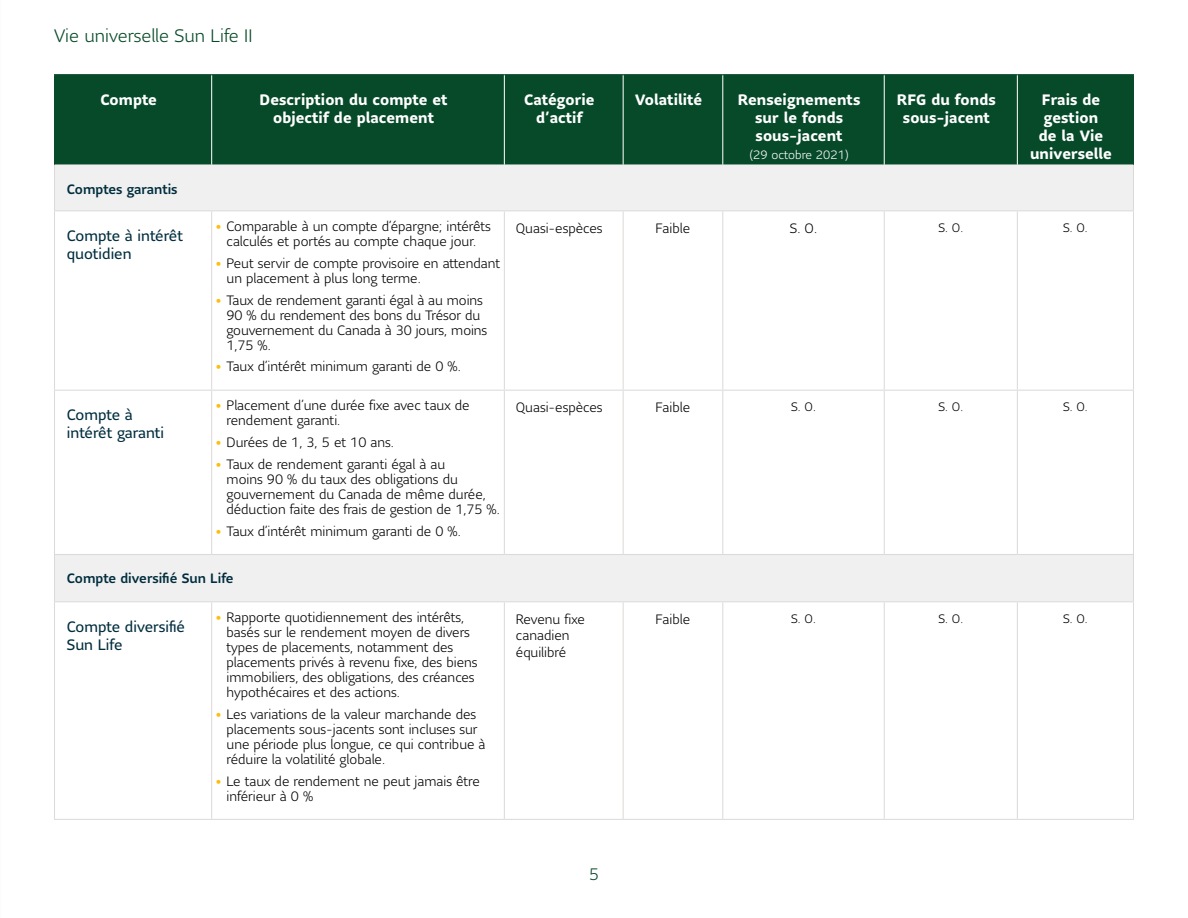
<style>
.page{position:relative;width:1188px;height:918px;background:#fff}
.page>*{position:absolute;margin:0;border:0;box-sizing:border-box;transform-origin:0 0}
.t1{font:300 18px "Sun Life Sans";color:#074a29}
.t2{font:300 16.5px "Sun Life Sans";color:#074a29}
.t3{font:700 15px/18px "Sun Life Sans";letter-spacing:.005em;color:#fff;text-align:center}
.t4{font:15px/18px "Sun Life Sans";color:#002d3d}
.t5{font:300 13.5px/15px "Sun Life Sans";color:#000}
.t6{font:500 13.5px "Sun Life Sans";color:#002d3d}
.t7{font:300 12.15px "Sun Life Sans";color:#000}
.t8{font:300 12px "Sun Life Sans";letter-spacing:.005em;color:#fff}
.s1{font-family:"Agenda";font-size:15px;color:#febe10}
</style>
<div class="page">
<div style="left:55px;top:75px;width:1078px;height:90px;background:#074a29"></div>
<svg style="left:55px;top:165px;width:1078px;height:436px"></svg>
<hr style="left:54px;top:165px;width:1px;height:45px;background:#dbdad9">
<hr style="left:1133px;top:165px;width:1px;height:45px;background:#dbdad9">
<hr style="left:54px;top:210px;width:158px;height:1px;background:#dbdad9">
<hr style="left:54px;top:211px;width:1px;height:179px;background:#dbdad9">
<hr style="left:212px;top:210px;width:292px;height:1px;background:#dbdad9">
<hr style="left:211px;top:211px;width:1px;height:179px;background:#dbdad9">
<hr style="left:504px;top:210px;width:119px;height:1px;background:#dbdad9">
<hr style="left:504px;top:211px;width:1px;height:179px;background:#dbdad9">
<hr style="left:623px;top:210px;width:100px;height:1px;background:#dbdad9">
<hr style="left:623px;top:211px;width:1px;height:179px;background:#dbdad9">
<hr style="left:723px;top:210px;width:161px;height:1px;background:#dbdad9">
<hr style="left:722px;top:211px;width:1px;height:179px;background:#dbdad9">
<hr style="left:884px;top:210px;width:133px;height:1px;background:#dbdad9">
<hr style="left:884px;top:211px;width:1px;height:179px;background:#dbdad9">
<hr style="left:1017px;top:210px;width:117px;height:1px;background:#dbdad9">
<hr style="left:1017px;top:211px;width:1px;height:179px;background:#dbdad9">
<hr style="left:1133px;top:211px;width:1px;height:179px;background:#dbdad9">
<hr style="left:54px;top:390px;width:158px;height:1px;background:#dbdad9">
<hr style="left:54px;top:391px;width:1px;height:163px;background:#dbdad9">
<hr style="left:212px;top:390px;width:292px;height:1px;background:#dbdad9">
<hr style="left:211px;top:391px;width:1px;height:163px;background:#dbdad9">
<hr style="left:504px;top:390px;width:119px;height:1px;background:#dbdad9">
<hr style="left:504px;top:391px;width:1px;height:163px;background:#dbdad9">
<hr style="left:623px;top:390px;width:100px;height:1px;background:#dbdad9">
<hr style="left:623px;top:391px;width:1px;height:163px;background:#dbdad9">
<hr style="left:723px;top:390px;width:161px;height:1px;background:#dbdad9">
<hr style="left:722px;top:391px;width:1px;height:163px;background:#dbdad9">
<hr style="left:884px;top:390px;width:133px;height:1px;background:#dbdad9">
<hr style="left:884px;top:391px;width:1px;height:163px;background:#dbdad9">
<hr style="left:1017px;top:390px;width:117px;height:1px;background:#dbdad9">
<hr style="left:1017px;top:391px;width:1px;height:163px;background:#dbdad9">
<hr style="left:1133px;top:391px;width:1px;height:163px;background:#dbdad9">
<hr style="left:54px;top:554px;width:158px;height:1px;background:#dbdad9">
<hr style="left:54px;top:555px;width:1px;height:46px;background:#dbdad9">
<hr style="left:212px;top:554px;width:292px;height:1px;background:#dbdad9">
<hr style="left:504px;top:554px;width:119px;height:1px;background:#dbdad9">
<hr style="left:623px;top:554px;width:100px;height:1px;background:#dbdad9">
<hr style="left:723px;top:554px;width:161px;height:1px;background:#dbdad9">
<hr style="left:884px;top:554px;width:133px;height:1px;background:#dbdad9">
<hr style="left:1017px;top:554px;width:117px;height:1px;background:#dbdad9">
<hr style="left:1133px;top:555px;width:1px;height:46px;background:#dbdad9">
<hr style="left:54px;top:601px;width:158px;height:1px;background:#dbdad9">
<hr style="left:54px;top:602px;width:1px;height:217px;background:#dbdad9">
<hr style="left:212px;top:601px;width:292px;height:1px;background:#dbdad9">
<hr style="left:211px;top:602px;width:1px;height:217px;background:#dbdad9">
<hr style="left:504px;top:601px;width:119px;height:1px;background:#dbdad9">
<hr style="left:504px;top:602px;width:1px;height:217px;background:#dbdad9">
<hr style="left:623px;top:601px;width:100px;height:1px;background:#dbdad9">
<hr style="left:623px;top:602px;width:1px;height:217px;background:#dbdad9">
<hr style="left:723px;top:601px;width:161px;height:1px;background:#dbdad9">
<hr style="left:722px;top:602px;width:1px;height:217px;background:#dbdad9">
<hr style="left:884px;top:601px;width:133px;height:1px;background:#dbdad9">
<hr style="left:884px;top:602px;width:1px;height:217px;background:#dbdad9">
<hr style="left:1017px;top:601px;width:117px;height:1px;background:#dbdad9">
<hr style="left:1017px;top:602px;width:1px;height:217px;background:#dbdad9">
<hr style="left:1133px;top:602px;width:1px;height:217px;background:#dbdad9">
<hr style="left:54px;top:819px;width:158px;height:1px;background:#dbdad9">
<hr style="left:212px;top:819px;width:292px;height:1px;background:#dbdad9">
<hr style="left:504px;top:819px;width:119px;height:1px;background:#dbdad9">
<hr style="left:623px;top:819px;width:100px;height:1px;background:#dbdad9">
<hr style="left:723px;top:819px;width:161px;height:1px;background:#dbdad9">
<hr style="left:884px;top:819px;width:133px;height:1px;background:#dbdad9">
<hr style="left:1017px;top:819px;width:117px;height:1px;background:#dbdad9">
<hr style="left:211px;top:75px;width:1px;height:90px;background:#fff">
<hr style="left:504px;top:75px;width:1px;height:90px;background:#fff">
<hr style="left:623px;top:75px;width:1px;height:90px;background:#fff">
<hr style="left:722px;top:75px;width:1px;height:90px;background:#fff">
<hr style="left:884px;top:75px;width:1px;height:90px;background:#fff">
<hr style="left:1017px;top:75px;width:1px;height:90px;background:#fff">
<hr style="left:54px;top:74px;width:158px;height:1px;background:#074a29">
<hr style="left:54px;top:75px;width:1px;height:90px;background:#074a29">
<hr style="left:212px;top:74px;width:292px;height:1px;background:#074a29">
<hr style="left:504px;top:74px;width:119px;height:1px;background:#074a29">
<hr style="left:623px;top:74px;width:100px;height:1px;background:#074a29">
<hr style="left:723px;top:74px;width:161px;height:1px;background:#074a29">
<hr style="left:884px;top:74px;width:133px;height:1px;background:#074a29">
<hr style="left:1017px;top:74px;width:117px;height:1px;background:#074a29">
<hr style="left:1133px;top:75px;width:1px;height:90px;background:#074a29">
<h1 class="t1" style="left:54px;top:24px;width:200px">Vie universelle Sun Life II</h1>
<p class="t3" style="left:100px;top:90px;width:58px">Compte</p>
<p class="t3" style="left:260px;top:90px;width:190px">Description du compte et objectif de placement</p>
<p class="t3" style="left:524px;top:90px;width:72px">Catégorie d’actif</p>
<p class="t3" style="left:635px;top:90px;width:68px">Volatilité</p>
<p class="t3" style="left:738px;top:90px;width:124px">Renseignements sur le fonds sous-jacent</p>
<p class="t8" style="left:750px;top:147px;width:101px">(29 octobre 2021)</p>
<p class="t3" style="left:897px;top:90px;width:100px">RFG du fonds sous-jacent</p>
<p class="t3" style="left:1030px;top:90px;width:83px">Frais de gestion<br>de la Vie universelle</p>
<p class="t6" style="left:67px;top:180px;width:112px">Comptes garantis</p>
<p class="t4" style="left:67px;top:226px;width:118px">Compte à intérêt quotidien</p>
<p class="t5" style="left:216px;top:219px;width:277px;text-align:center"><span class="s1">•</span> Comparable à un compte d’épargne; intérêts calculés et portés au compte chaque jour.</p>
<p class="t5" style="left:227px;top:255px;width:275px;text-indent:-11px"><span class="s1">•</span> Peut servir de compte provisoire en attendant un placement à plus long terme.</p>
<p class="t5" style="left:226px;top:292px;width:262px;text-indent:-11px"><span class="s1">•</span> Taux de rendement garanti égal à au moins<br>90 % du rendement des bons du Trésor du gouvernement du Canada à 30 jours, moins<br>1,75 %.</p>
<p class="t5" style="left:216px;top:359px;width:245px"><span class="s1">•</span> Taux d’intérêt minimum garanti de 0 %.</p>
<p class="t4" style="left:67px;top:406px;width:99px">Compte à intérêt garanti</p>
<p class="t5" style="left:227px;top:398px;width:245px;text-indent:-11px"><span class="s1">•</span> Placement d’une durée fixe avec taux de rendement garanti.</p>
<p class="t5" style="left:216px;top:435px;width:178px"><span class="s1">•</span> Durées de 1, 3, 5 et 10 ans.</p>
<p class="t5" style="left:227px;top:456px;width:273px;text-indent:-11px"><span class="s1">•</span> Taux de rendement garanti égal à au<br>moins 90 % du taux des obligations du gouvernement du Canada de même durée, déduction faite des frais de gestion de 1,75 %.</p>
<p class="t5" style="left:216px;top:523px;width:245px"><span class="s1">•</span> Taux d’intérêt minimum garanti de 0 %.</p>
<p class="t6" style="left:67px;top:569px;width:168px">Compte diversifié Sun Life</p>
<p class="t4" style="left:67px;top:617px;width:120px">Compte diversifié<br>Sun Life</p>
<p class="t5" style="left:227px;top:610px;width:253px;text-indent:-11px"><span class="s1">•</span> Rapporte quotidiennement des intérêts, basés sur le rendement moyen de divers types de placements, notamment des placements privés à revenu fixe, des biens immobiliers, des obligations, des créances hypothécaires et des actions.</p>
<p class="t5" style="left:227px;top:706px;width:261px;text-indent:-11px"><span class="s1">•</span> Les variations de la valeur marchande des placements sous-jacents sont incluses sur une période plus longue, ce qui contribue à réduire la volatilité globale.</p>
<p class="t5" style="left:227px;top:773px;width:255px;text-indent:-11px"><span class="s1">•</span> Le taux de rendement ne peut jamais être inférieur à 0 %</p>
<p class="t5" style="left:516px;top:220px;width:88px">Quasi-espèces</p>
<p class="t5" style="left:656px;top:220px;width:36px">Faible</p>
<p class="t5" style="left:790px;top:220px;width:27px">S. O.</p>
<p class="t7" style="left:938px;top:219px;width:24px">S. O.</p>
<p class="t7" style="left:1063px;top:219px;width:24px">S. O.</p>
<p class="t5" style="left:516px;top:399px;width:88px">Quasi-espèces</p>
<p class="t5" style="left:656px;top:399px;width:36px">Faible</p>
<p class="t7" style="left:791px;top:399px;width:24px">S. O.</p>
<p class="t7" style="left:938px;top:399px;width:24px">S. O.</p>
<p class="t7" style="left:1063px;top:399px;width:24px">S. O.</p>
<p class="t5" style="left:516px;top:610px;width:71px;line-height:16.5px">Revenu fixe canadien équilibré</p>
<p class="t5" style="left:656px;top:611px;width:36px">Faible</p>
<p class="t7" style="left:791px;top:610px;width:24px">S. O.</p>
<p class="t7" style="left:938px;top:610px;width:24px">S. O.</p>
<p class="t7" style="left:1063px;top:610px;width:24px">S. O.</p>
<p class="t2" style="left:589px;top:863px;width:11px">5</p>
</div>
